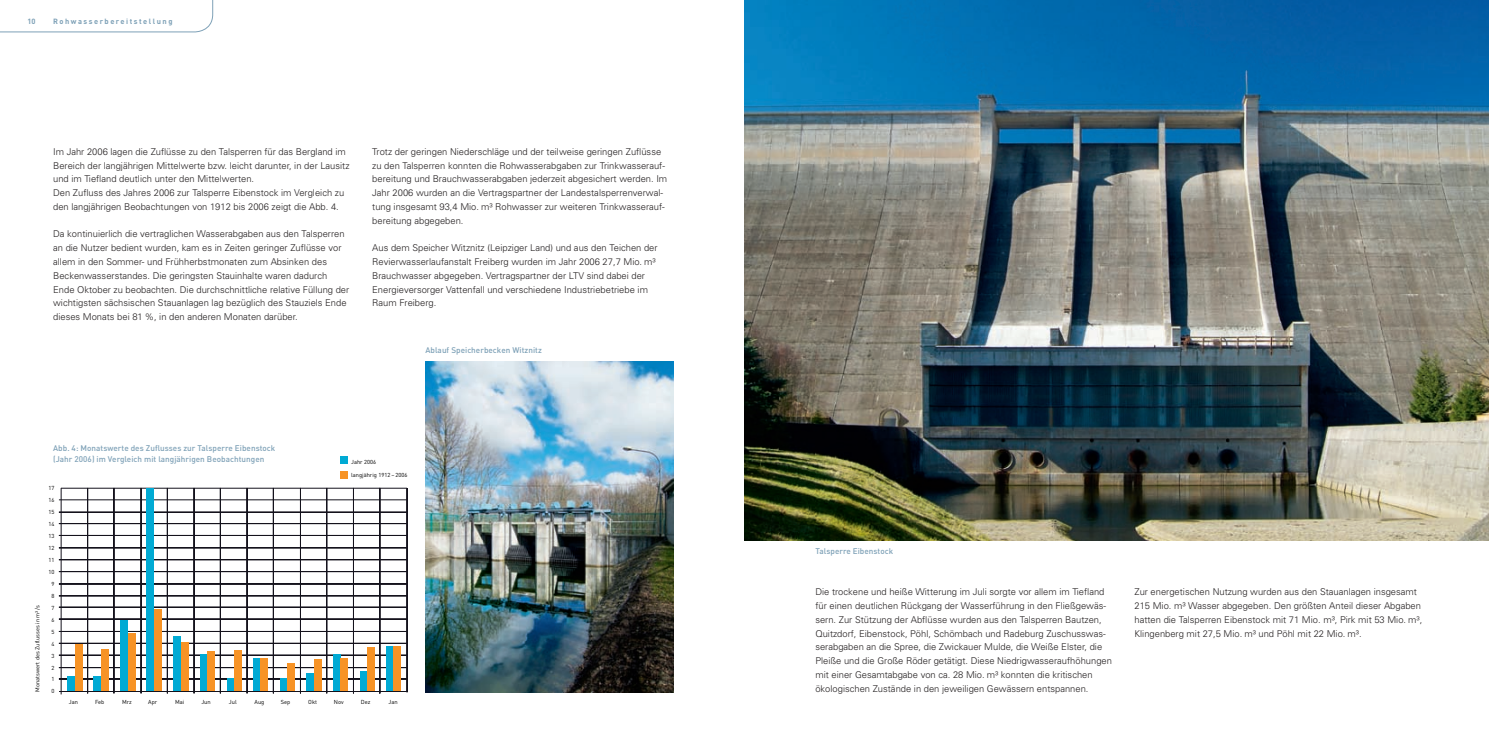
<style>
.page{position:relative;width:1489px;height:745px;background:#fff}
.page>*{position:absolute;margin:0;border:0;box-sizing:border-box;transform-origin:0 0}
.t1{font:300 9.38px/13.8px "Univers";color:#231f20}
.t2{font:500 8.12px/11.2px "DIN";letter-spacing:.005em;color:#7ea1b7}
.t3{font:700 7.5px "DIN";letter-spacing:.2em;color:#7ea1b7}
.t4{font:5.75px/11.9px "DIN";color:#000;text-align:center}
</style>
<div class="page">
<svg style="left:0;top:0;width:213px;height:32px"></svg>
<hr style="left:59px;top:678px;width:348px;height:1px;background:#14121c">
<hr style="left:59px;top:667px;width:348px;height:1px;background:#14121c">
<hr style="left:59px;top:654px;width:348px;height:1px;background:#14121c">
<hr style="left:59px;top:642px;width:348px;height:1px;background:#14121c">
<hr style="left:59px;top:630px;width:348px;height:1px;background:#14121c">
<hr style="left:59px;top:618px;width:348px;height:1px;background:#14121c">
<hr style="left:59px;top:606px;width:348px;height:1px;background:#14121c">
<hr style="left:59px;top:595px;width:348px;height:1px;background:#14121c">
<hr style="left:59px;top:583px;width:348px;height:1px;background:#14121c">
<hr style="left:59px;top:571px;width:348px;height:1px;background:#14121c">
<hr style="left:59px;top:559px;width:348px;height:1px;background:#14121c">
<hr style="left:59px;top:547px;width:348px;height:1px;background:#14121c">
<hr style="left:59px;top:535px;width:348px;height:1px;background:#14121c">
<hr style="left:59px;top:523px;width:348px;height:1px;background:#14121c">
<hr style="left:59px;top:511px;width:348px;height:1px;background:#14121c">
<hr style="left:59px;top:499px;width:348px;height:1px;background:#14121c">
<hr style="left:87px;top:487px;width:1px;height:206px;background:#14121c">
<hr style="left:114px;top:487px;width:1px;height:206px;background:#14121c">
<hr style="left:141px;top:487px;width:1px;height:206px;background:#14121c">
<hr style="left:167px;top:487px;width:1px;height:206px;background:#14121c">
<hr style="left:194px;top:487px;width:1px;height:206px;background:#14121c">
<hr style="left:220px;top:487px;width:1px;height:206px;background:#14121c">
<hr style="left:247px;top:487px;width:1px;height:206px;background:#14121c">
<hr style="left:273px;top:487px;width:1px;height:206px;background:#14121c">
<hr style="left:300px;top:487px;width:1px;height:206px;background:#14121c">
<hr style="left:326px;top:487px;width:1px;height:206px;background:#14121c">
<hr style="left:353px;top:487px;width:1px;height:206px;background:#14121c">
<hr style="left:379px;top:487px;width:1px;height:206px;background:#14121c">
<hr style="left:61px;top:487px;width:1px;height:207px;background:#14121c">
<hr style="left:61px;top:487px;width:346px;height:1px;background:#14121c">
<hr style="left:407px;top:487px;width:1px;height:204px;background:#14121c">
<div style="left:340px;top:456px;width:8px;height:8px;background:#00aad4"></div>
<div style="left:340px;top:470px;width:8px;height:8px;background:#f79325"></div>
<div style="left:67px;top:675px;width:8px;height:16px;background:#00aad4"></div>
<div style="left:93px;top:675px;width:8px;height:16px;background:#00aad4"></div>
<div style="left:120px;top:620px;width:8px;height:71px;background:#00aad4"></div>
<div style="left:147px;top:488px;width:7px;height:203px;background:#00aad4"></div>
<div style="left:173px;top:635px;width:8px;height:56px;background:#00aad4"></div>
<div style="left:200px;top:653px;width:7px;height:38px;background:#00aad4"></div>
<div style="left:227px;top:677px;width:7px;height:14px;background:#00aad4"></div>
<div style="left:253px;top:657px;width:7px;height:34px;background:#00aad4"></div>
<div style="left:280px;top:677px;width:7px;height:14px;background:#00aad4"></div>
<div style="left:306px;top:673px;width:8px;height:18px;background:#00aad4"></div>
<div style="left:333px;top:653px;width:7px;height:38px;background:#00aad4"></div>
<div style="left:360px;top:670px;width:7px;height:21px;background:#00aad4"></div>
<div style="left:386px;top:646px;width:7px;height:45px;background:#00aad4"></div>
<div style="left:75px;top:643px;width:7px;height:48px;background:#f79325"></div>
<div style="left:101px;top:649px;width:8px;height:42px;background:#f79325"></div>
<div style="left:128px;top:632px;width:7px;height:59px;background:#f79325"></div>
<div style="left:154px;top:608px;width:8px;height:83px;background:#f79325"></div>
<div style="left:181px;top:642px;width:7px;height:49px;background:#f79325"></div>
<div style="left:207px;top:651px;width:8px;height:40px;background:#f79325"></div>
<div style="left:234px;top:649px;width:8px;height:42px;background:#f79325"></div>
<div style="left:260px;top:657px;width:8px;height:34px;background:#f79325"></div>
<div style="left:287px;top:662px;width:8px;height:29px;background:#f79325"></div>
<div style="left:314px;top:658px;width:8px;height:33px;background:#f79325"></div>
<div style="left:340px;top:657px;width:8px;height:34px;background:#f79325"></div>
<div style="left:367px;top:647px;width:8px;height:44px;background:#f79325"></div>
<div style="left:393px;top:646px;width:8px;height:45px;background:#f79325"></div>
<hr style="left:59px;top:690px;width:348px;height:1px;background:#14121c">
<img style="left:744px;top:0;width:744px;height:540px">
<img style="left:425px;top:361px;width:248px;height:331px">
<p class="t3" style="left:28px;top:16px;width:10px">10</p>
<p class="t3" style="left:53px;top:16px;width:121px">Rohwasserbereitstellung</p>
<p class="t1" style="left:53px;top:144px;width:298px">Im Jahr 2006 lagen die Zuflüsse zu den Talsperren für das Bergland im Bereich der langjährigen Mittelwerte bzw. leicht darunter, in der Lausitz und im Tiefland deutlich unter den Mittelwerten.<br>Den Zufluss des Jahres 2006 zur Talsperre Eibenstock im Vergleich zu den langjährigen Beobachtungen von 1912 bis 2006 zeigt die Abb. 4.</p>
<p class="t1" style="left:53px;top:227px;width:297px">Da kontinuierlich die vertraglichen Wasserabgaben aus den Talsperren an die Nutzer bedient wurden, kam es in Zeiten geringer Zuflüsse vor allem in den Sommer- und Frühherbstmonaten zum Absinken des Beckenwasserstandes. Die geringsten Stauinhalte waren dadurch Ende Oktober zu beobachten. Die durchschnittliche relative Füllung der wichtigsten sächsischen Stauanlagen lag bezüglich des Stauziels Ende dieses Monats bei 81 %, in den anderen Monaten darüber.</p>
<p class="t1" style="left:372px;top:144px;width:296px">Trotz der geringen Niederschläge und der teilweise geringen Zuflüsse zu den Talsperren konnten die Rohwasserabgaben zur Trinkwasserauf&shy;bereitung und Brauchwasserabgaben jederzeit abgesichert werden. Im Jahr 2006 wurden an die Vertragspartner der Landestalsperrenverwal&shy;tung insgesamt 93,4 Mio. m³ Rohwasser zur weiteren Trinkwasserauf&shy;bereitung abgegeben.</p>
<p class="t1" style="left:372px;top:240px;width:287px">Aus dem Speicher Witznitz (Leipziger Land) und aus den Teichen der Revierwasserlaufanstalt Freiberg wurden im Jahr 2006 27,7 Mio. m³<br>Brauchwasser abgegeben. Vertragspartner der LTV sind dabei der Energieversorger Vattenfall und verschiedene Industriebetriebe im Raum Freiberg.</p>
<p class="t2" style="left:425px;top:344px;width:118px">Ablauf Speicherbecken Witznitz</p>
<p class="t4" style="left:32px;top:691px;width:88px;rotate:-90deg">Monatswert des Zuflusses in m³/s</p>
<p class="t2" style="left:53px;top:441px;width:224px">Abb. 4: Monatswerte des Zuflusses zur Talsperre Eibenstock (Jahr 2006) im Vergleich mit langjährigen Beobachtungen</p>
<p class="t4" style="left:48px;top:482px;width:8px">17<br>16<br>15<br>14<br>13<br>12<br>11<br>10<br>9<br>8<br>7<br>6<br>5<br>4<br>3<br>2<br>1<br>0</p>
<p class="t4" style="left:351px;top:455px;width:27px">Jahr 2006</p>
<p class="t4" style="left:351px;top:469px;width:58px">langjährig 1912 – 2006</p>
<p class="t4" style="left:69px;top:695px;width:11px">Jan</p>
<p class="t4" style="left:95px;top:695px;width:11px">Feb</p>
<p class="t4" style="left:122px;top:695px;width:11px">Mrz</p>
<p class="t4" style="left:148px;top:695px;width:11px">Apr</p>
<p class="t4" style="left:175px;top:695px;width:11px">Mai</p>
<p class="t4" style="left:201px;top:695px;width:11px">Jun</p>
<p class="t4" style="left:229px;top:695px;width:9px">Jul</p>
<p class="t4" style="left:254px;top:695px;width:11px">Aug</p>
<p class="t4" style="left:281px;top:695px;width:11px">Sep</p>
<p class="t4" style="left:308px;top:695px;width:10px">Okt</p>
<p class="t4" style="left:334px;top:695px;width:11px">Nov</p>
<p class="t4" style="left:361px;top:695px;width:11px">Dez</p>
<p class="t4" style="left:388px;top:695px;width:11px">Jan</p>
<p class="t2" style="left:815px;top:545px;width:79px">Talsperre Eibenstock</p>
<p class="t1" style="left:815px;top:584px;width:298px">Die trockene und heiße Witterung im Juli sorgte vor allem im Tiefland für einen deutlichen Rückgang der Wasserführung in den Fließgewäs&shy;sern. Zur Stützung der Abflüsse wurden aus den Talsperren Bautzen, Quitzdorf, Eibenstock, Pöhl, Schömbach und Radeburg Zuschusswas&shy;serabgaben an die Spree, die Zwickauer Mulde, die Weiße Elster, die Pleiße und die Große Röder getätigt. Diese Niedrigwasseraufhöhungen mit einer Gesamtabgabe von ca. 28 Mio. m³ konnten die kritischen ökologischen Zustände in den jeweiligen Gewässern entspannen.</p>
<p class="t1" style="left:1134px;top:584px;width:289px">Zur energetischen Nutzung wurden aus den Stauanlagen insgesamt 215 Mio. m³ Wasser abgegeben. Den größten Anteil dieser Abgaben hatten die Talsperren Eibenstock mit 71 Mio. m³, Pirk mit 53 Mio. m³, Klingenberg mit 27,5 Mio. m³ und Pöhl mit 22 Mio. m³.</p>
</div>
